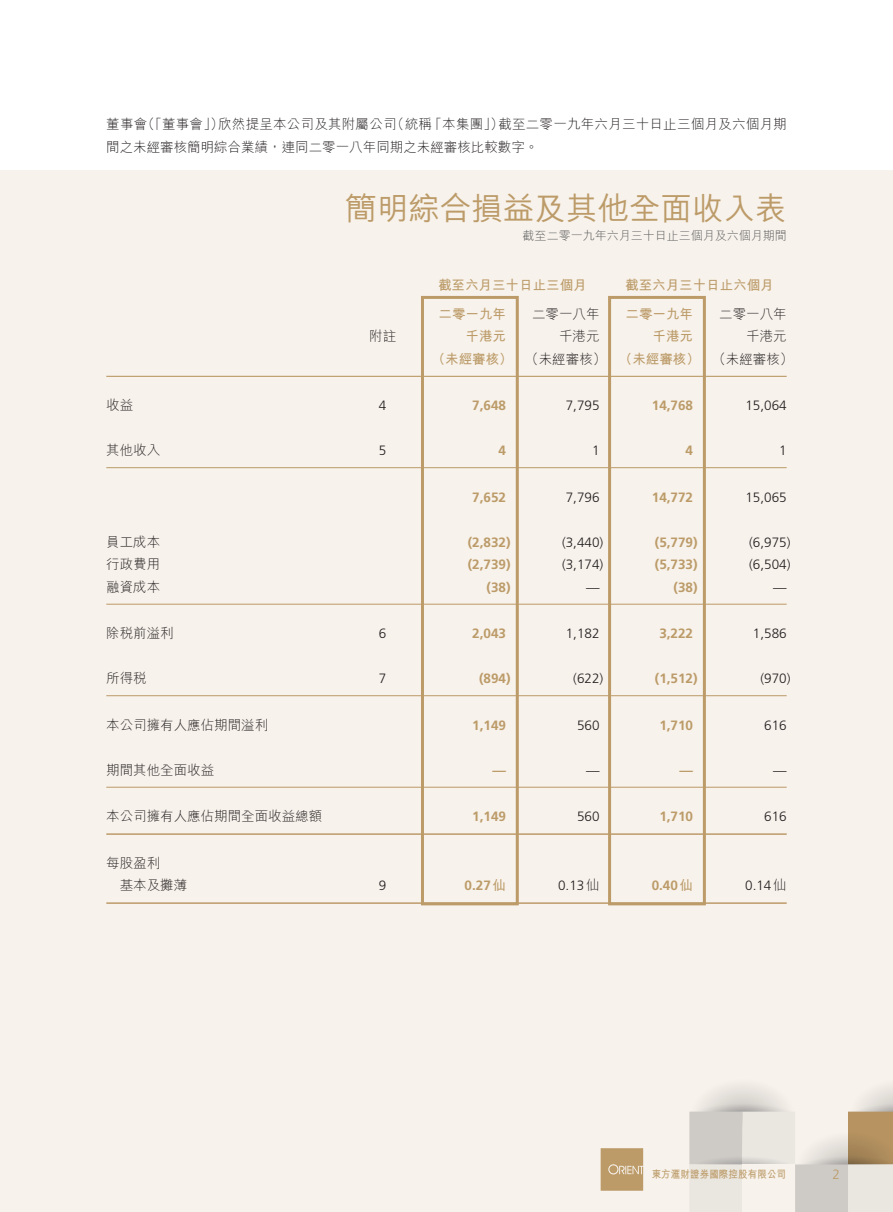
<style>
.page{position:relative;width:893px;height:1212px;background:#fff}
.page>*{position:absolute;margin:0;border:0;box-sizing:border-box;transform-origin:0 0}
.Heading{font:500 31.5px "M Hei HK";color:#bc9b69}
.Table_4_Colume_Note{font:700 13.5px "Frutiger LT Std";color:#bc9b69}
.Table_4_Colume_Note-2{font:300 13.5px "Frutiger LT Std";color:#231f20}
.Table_4_Colume_Note-3{font:300 13.5px "M Hei HK";color:#231f20}
.Body{font:300 13.5px "M Hei HK";letter-spacing:.02em;color:#231f20}
.Table_4_Colume_Note-4{font:700 13.5px "M Hei HK";color:#bc9b69}
.Body-2{font:300 13.5px/22.5px "M Hei HK";color:#231f20}
.Table_2_Colume_Note{font:700 13.5px "M Hei HK";color:#bc9b69}
.t1{font:300 13.5px "Frutiger LT Std";color:#bc9b69}
.Date{font:300 12px "M Hei HK";color:#57585a}
.t2{font:700 10.5px "M Hei HK";letter-spacing:.015em;color:#bc9b69;scale:.9 1}
.s1{font-weight:300;color:#231f20}
.s2{font-family:"M Hei HK"}
</style>
<div class="page">
<div style="left:0;top:0;width:893px;height:1212px;background:linear-gradient(to bottom,#fbf8f5,#f5efe6)"></div>
<div style="left:689px;top:1164px;width:53px;height:48px;background:#eae6e0"></div>
<svg style="left:690px;top:1078px;width:203px;height:87px;background:#dfd7cb"></svg>
<div style="left:795px;top:1164px;width:53px;height:48px;background:#cecbc7"></div>
<div style="left:848px;top:1164px;width:45px;height:48px;background:#eae6e0"></div>
<div style="left:742px;top:1164px;width:53px;height:48px;background:#f7f2eb"></div>
<svg style="left:601px;top:1148px;width:42px;height:43px;background:#c0a172"></svg>
<div style="left:421px;top:296px;width:98px;height:609px;border:3px solid #bc9b69"></div>
<div style="left:608px;top:296px;width:98px;height:609px;border:3px solid #bc9b69"></div>
<hr style="left:106px;top:376px;width:681px;height:1px;background:#bc9b69">
<hr style="left:106px;top:467px;width:681px;height:1px;background:#bc9b69">
<hr style="left:106px;top:604px;width:681px;height:1px;background:#bc9b69">
<hr style="left:106px;top:695px;width:681px;height:1px;background:#bc9b69">
<hr style="left:106px;top:787px;width:681px;height:1px;background:#bc9b69">
<hr style="left:106px;top:833px;width:681px;height:2px;background:#bc9b69">
<hr style="left:106px;top:902px;width:681px;height:2px;background:#bc9b69">
<p class="Body" style="left:142px;top:117px;width:83px">（「董事會」）</p>
<p class="Body" style="left:391px;top:117px;width:42px">（統稱</p>
<p class="Body" style="left:429px;top:117px;width:77px">「本集團」）</p>
<p class="Body" style="left:218px;top:117px;width:180px">欣然提呈本公司及其附屬公司</p>
<p class="Body-2" style="left:106px;top:113px;width:433px">董事會<br>間之未經審核簡明綜合業績，連同二零一八年同期之未經審核比較數字。</p>
<p class="Heading" style="left:346px;top:185px;width:442px">簡明綜合損益及其他全面收入表</p>
<p class="Date" style="left:523px;top:229px;width:265px">截至二零一九年六月三十日止三個月及六個月期間</p>
<p class="Table_2_Colume_Note" style="left:625px;top:275px;width:150px">截至六月三十日止六個月</p>
<p class="Body" style="left:498px;top:117px;width:290px">截至二零一九年六月三十日止三個月及六個月期</p>
<p class="Table_2_Colume_Note" style="left:438px;top:275px;width:150px">截至六月三十日止三個月</p>
<p class="Table_4_Colume_Note-4" style="left:438px;top:304px;width:69px">二零一九年</p>
<p class="Table_4_Colume_Note-3" style="left:532px;top:307px;width:69px">二零一八年</p>
<p class="Table_4_Colume_Note-4" style="left:626px;top:304px;width:69px">二零一九年</p>
<p class="Table_4_Colume_Note-3" style="left:719px;top:307px;width:69px">二零一八年</p>
<p class="Table_4_Colume_Note-3" style="left:369px;top:329px;width:29px">附註</p>
<p class="Table_4_Colume_Note-4" style="left:465px;top:326px;width:42px">千港元</p>
<p class="Table_4_Colume_Note-3" style="left:559px;top:329px;width:42px">千港元</p>
<p class="Table_4_Colume_Note-4" style="left:653px;top:326px;width:42px">千港元</p>
<p class="Table_4_Colume_Note-3" style="left:746px;top:329px;width:42px">千港元</p>
<p class="Table_4_Colume_Note-3" style="left:106px;top:398px;width:28px">收益</p>
<p class="Table_4_Colume_Note-2" style="left:379px;top:398px;width:9px">4</p>
<p class="Table_4_Colume_Note-4" style="left:432px;top:349px;width:363px">（未經審核） <span class="s1">（未經審核）</span> （未經審核） <span class="s1">（未經審核(</span></p>
<p class="Table_4_Colume_Note-2" style="left:745px;top:398px;width:43px">15,064</p>
<p class="Table_4_Colume_Note" style="left:472px;top:398px;width:35px">7,648</p>
<p class="Table_4_Colume_Note" style="left:652px;top:398px;width:43px">14,768</p>
<p class="Table_4_Colume_Note-2" style="left:566px;top:398px;width:35px">7,795</p>
<p class="Table_4_Colume_Note-3" style="left:106px;top:443px;width:55px">其他收入</p>
<p class="Table_4_Colume_Note-2" style="left:379px;top:443px;width:9px">5</p>
<p class="Table_4_Colume_Note" style="left:498px;top:443px;width:9px">4</p>
<p class="Table_4_Colume_Note-2" style="left:592px;top:443px;width:9px">1</p>
<p class="Table_4_Colume_Note" style="left:686px;top:443px;width:9px">4</p>
<p class="Table_4_Colume_Note-2" style="left:779px;top:443px;width:9px">1</p>
<p class="Table_4_Colume_Note" style="left:472px;top:489px;width:35px">7,652</p>
<p class="Table_4_Colume_Note-2" style="left:566px;top:489px;width:35px">7,796</p>
<p class="Table_4_Colume_Note" style="left:652px;top:489px;width:43px">14,772</p>
<p class="Table_4_Colume_Note-2" style="left:745px;top:489px;width:43px">15,065</p>
<p class="Table_4_Colume_Note-3" style="left:106px;top:535px;width:55px">員工成本</p>
<p class="Table_4_Colume_Note" style="left:468px;top:534px;width:44px">)2,832(</p>
<p class="Table_4_Colume_Note-2" style="left:562px;top:534px;width:43px">)3,440(</p>
<p class="Table_4_Colume_Note" style="left:655px;top:534px;width:44px">)5,779(</p>
<p class="Table_4_Colume_Note-2" style="left:749px;top:534px;width:43px">)6,975(</p>
<p class="Table_4_Colume_Note-3" style="left:106px;top:557px;width:55px">行政費用</p>
<p class="Table_4_Colume_Note" style="left:468px;top:557px;width:44px">)2,739(</p>
<p class="Table_4_Colume_Note-2" style="left:562px;top:557px;width:43px">)3,174(</p>
<p class="Table_4_Colume_Note" style="left:655px;top:557px;width:44px">)5,733(</p>
<p class="Table_4_Colume_Note-2" style="left:749px;top:557px;width:43px">)6,504(</p>
<p class="Table_4_Colume_Note-3" style="left:106px;top:580px;width:55px">融資成本</p>
<p class="Table_4_Colume_Note" style="left:486px;top:579px;width:26px">)38(</p>
<p class="Table_4_Colume_Note-2" style="left:586px;top:579px;width:15px">—</p>
<p class="Table_4_Colume_Note" style="left:674px;top:579px;width:26px">)38(</p>
<p class="Table_4_Colume_Note-2" style="left:773px;top:579px;width:15px">—</p>
<p class="Table_4_Colume_Note-3" style="left:106px;top:626px;width:69px">除稅前溢利</p>
<p class="Table_4_Colume_Note-2" style="left:379px;top:626px;width:9px">6</p>
<p class="Table_4_Colume_Note" style="left:472px;top:626px;width:35px">2,043</p>
<p class="Table_4_Colume_Note-2" style="left:566px;top:626px;width:35px">1,182</p>
<p class="Table_4_Colume_Note" style="left:659px;top:626px;width:35px">3,222</p>
<p class="Table_4_Colume_Note-2" style="left:753px;top:626px;width:35px">1,586</p>
<p class="Table_4_Colume_Note-3" style="left:106px;top:671px;width:42px">所得稅</p>
<p class="Table_4_Colume_Note-2" style="left:379px;top:671px;width:9px">7</p>
<p class="Table_4_Colume_Note" style="left:479px;top:671px;width:33px">)894(</p>
<p class="Table_4_Colume_Note-2" style="left:573px;top:671px;width:32px">)622(</p>
<p class="Table_4_Colume_Note" style="left:655px;top:671px;width:44px">)1,512(</p>
<p class="Table_4_Colume_Note-2" style="left:760px;top:671px;width:32px">)970(</p>
<p class="Table_4_Colume_Note-3" style="left:106px;top:718px;width:163px">本公司擁有人應佔期間溢利</p>
<p class="Table_4_Colume_Note" style="left:472px;top:717px;width:35px">1,149</p>
<p class="Table_4_Colume_Note-2" style="left:577px;top:717px;width:24px">560</p>
<p class="Table_4_Colume_Note" style="left:659px;top:717px;width:35px">1,710</p>
<p class="Table_4_Colume_Note-2" style="left:764px;top:717px;width:24px">616</p>
<p class="Table_4_Colume_Note-3" style="left:106px;top:763px;width:109px">期間其他全面收益</p>
<p class="Table_4_Colume_Note" style="left:492px;top:762px;width:15px">—</p>
<p class="Table_4_Colume_Note-2" style="left:586px;top:762px;width:15px">—</p>
<p class="Table_4_Colume_Note" style="left:680px;top:762px;width:15px">—</p>
<p class="Table_4_Colume_Note-2" style="left:773px;top:762px;width:15px">—</p>
<p class="Table_4_Colume_Note-3" style="left:106px;top:809px;width:217px">本公司擁有人應佔期間全面收益總額</p>
<p class="Table_4_Colume_Note-3" style="left:106px;top:856px;width:55px">每股盈利</p>
<p class="Table_4_Colume_Note" style="left:472px;top:809px;width:35px">1,149</p>
<p class="Table_4_Colume_Note-2" style="left:577px;top:809px;width:24px">560</p>
<p class="Table_4_Colume_Note" style="left:659px;top:809px;width:35px">1,710</p>
<p class="Table_4_Colume_Note-2" style="left:764px;top:809px;width:24px">616</p>
<p class="Table_4_Colume_Note-3" style="left:120px;top:878px;width:69px">基本及攤薄</p>
<p class="Table_4_Colume_Note-2" style="left:379px;top:878px;width:9px">9</p>
<p class="Table_4_Colume_Note" style="left:465px;top:878px;width:43px">0.27 <span class="s2">仙</span></p>
<p class="Table_4_Colume_Note-2" style="left:558px;top:878px;width:43px">0.13 <span class="s2">仙</span></p>
<p class="Table_4_Colume_Note" style="left:652px;top:878px;width:43px">0.40 <span class="s2">仙</span></p>
<p class="Table_4_Colume_Note-2" style="left:745px;top:878px;width:43px">0.14 <span class="s2">仙</span></p>
<p class="t2" style="left:652px;top:1167px;width:151px">東方滙財證券國際控股有限公司</p>
<p class="t1" style="left:832px;top:1167px;width:9px">2</p>
</div>
